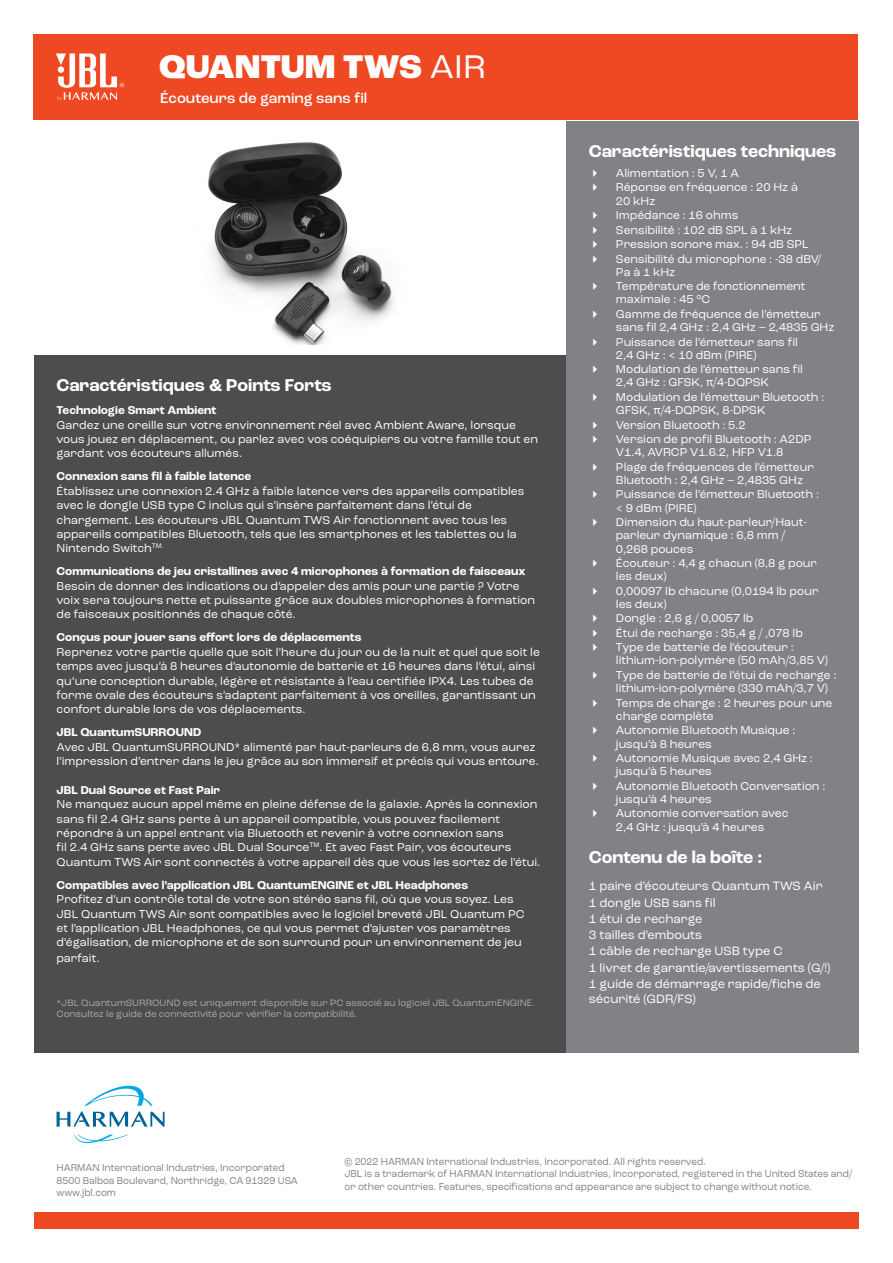
<style>
.page{position:relative;width:893px;height:1263px;background:#fff}
.page>*{position:absolute;margin:0;border:0;box-sizing:border-box;transform-origin:0 0}
.t1{font:800 34.5px "Roc Grotesk";color:#fff}
.t2{font:700 18px "Roc Grotesk";color:#fff}
.t3{font:500 15px "Roc Grotesk";color:#fff}
.t4{font:12.75px/16.4px "Roc Grotesk";color:#fff}
.t5{font:12px/14.4px "Roc Grotesk";letter-spacing:.005em;color:#fff}
.t6{font:700 12px "Roc Grotesk";letter-spacing:.005em;color:#fff}
.t7{font:10.5px/12.6px "Roc Grotesk";color:#808285;scale:.94 1}
.t8{font:9.75px/11.7px "Roc Grotesk";letter-spacing:.005em;color:#a7a9ac}
.s1{font-weight:400}
</style>
<div class="page">
<div style="left:33px;top:34px;width:825px;height:85px;background:#ef4923"></div>
<svg style="left:56px;top:53px;width:68px;height:48px"></svg>
<div style="left:34px;top:1213px;width:825px;height:16px;background:#ef4923"></div>
<div style="left:34px;top:355px;width:532px;height:697px;background:#4d4d4f"></div>
<div style="left:566px;top:121px;width:293px;height:931px;background:#808285"></div>
<svg style="left:74px;top:1134px;width:54px;height:9px"></svg>
<svg style="left:57px;top:1085px;width:108px;height:42px"></svg>
<img style="left:208px;top:142px;width:186px;height:203px">
<h1 class="t1" style="left:159px;top:45px;width:328px">QUANTUM TWS <span class="s1">AIR</span></h1>
<p class="t3" style="left:160px;top:89px;width:209px">Écouteurs de gaming sans fil</p>
<h2 class="t2" style="left:57px;top:374px;width:277px">Caractéristiques &amp; Points Forts</h2>
<p class="t6" style="left:57px;top:403px;width:162px">Technologie Smart Ambient</p>
<p class="t5" style="left:57px;top:417px;width:483px">Gardez une oreille sur votre environnement réel avec Ambient Aware, lorsque vous jouez en déplacement, ou parlez avec vos coéquipiers ou votre famille tout en gardant vos écouteurs allumés.</p>
<p class="t6" style="left:57px;top:469px;width:196px">Connexion sans fil à faible latence</p>
<p class="t5" style="left:57px;top:484px;width:469px">Établissez une connexion 2.4 GHz à faible latence vers des appareils compatibles avec le dongle USB type C inclus qui s’insère parfaitement dans l’étui de chargement. Les écouteurs JBL Quantum TWS Air fonctionnent avec tous les appareils compatibles Bluetooth, tels que les smartphones et les tablettes ou la Nintendo Switch<sup>TM.</sup></p>
<p class="t6" style="left:57px;top:564px;width:470px">Communications de jeu cristallines avec 4 microphones à formation de faisceaux</p>
<p class="t5" style="left:57px;top:578px;width:480px">Besoin de donner des indications ou d’appeler des amis pour une partie ? Votre voix sera toujours nette et puissante grâce aux doubles microphones à formation de faisceaux positionnés de chaque côté.</p>
<p class="t6" style="left:57px;top:630px;width:307px">Conçus pour jouer sans effort lors de déplacements</p>
<p class="t5" style="left:57px;top:645px;width:485px">Reprenez votre partie quelle que soit l’heure du jour ou de la nuit et quel que soit le temps avec jusqu’à 8 heures d’autonomie de batterie et 16 heures dans l’étui, ainsi qu’une conception durable, légère et résistante à l’eau certifiée IPX4. Les tubes de forme ovale des écouteurs s’adaptent parfaitement à vos oreilles, garantissant un confort durable lors de vos déplacements.</p>
<p class="t6" style="left:57px;top:725px;width:146px">JBL QuantumSURROUND</p>
<p class="t5" style="left:57px;top:739px;width:484px">Avec JBL QuantumSURROUND* alimenté par haut-parleurs de 6,8 mm, vous aurez l’impression d’entrer dans le jeu grâce au son immersif et précis qui vous entoure.</p>
<p class="t6" style="left:57px;top:782px;width:165px">JBL Dual Source et Fast Pair</p>
<p class="t5" style="left:57px;top:797px;width:485px">Ne manquez aucun appel même en pleine défense de la galaxie. Après la connexion sans fil 2.4 GHz sans perte à un appareil compatible, vous pouvez facilement répondre à un appel entrant via Bluetooth et revenir à votre connexion sans<br>fil 2.4 GHz sans perte avec JBL Dual Source<sup>TM</sup>. Et avec Fast Pair, vos écouteurs Quantum TWS Air sont connectés à votre appareil dès que vous les sortez de l’étui.</p>
<p class="t6" style="left:57px;top:877px;width:413px">Compatibles avec l’application JBL QuantumENGINE et JBL Headphones</p>
<p class="t5" style="left:57px;top:892px;width:469px">Profitez d’un contrôle total de votre son stéréo sans fil, où que vous soyez. Les JBL Quantum TWS Air sont compatibles avec le logiciel breveté JBL Quantum PC et l’application JBL Headphones, ce qui vous permet d’ajuster vos paramètres d’égalisation, de microphone et de son surround pour un environnement de jeu parfait.</p>
<p class="t8" style="left:57px;top:997px;width:480px">*JBL QuantumSURROUND est uniquement disponible sur PC associé au logiciel JBL QuantumENGINE.<br>Consultez le guide de connectivité pour vérifier la compatibilité.</p>
<h2 class="t2" style="left:589px;top:140px;width:249px">Caractéristiques techniques</h2>
<p class="t5" style="left:616px;top:166px;width:184px">Alimentation : 5 V, 1 A<br>Réponse en fréquence : 20 Hz à</p>
<p class="t5" style="left:616px;top:193px;width:207px">20 kHz<br>Impédance : 16 ohms<br>Sensibilité : 102 dB SPL à 1 kHz<br>Pression sonore max. : 94 dB SPL<br>Sensibilité du microphone : -38 dBV/</p>
<p class="t5" style="left:616px;top:265px;width:191px">Pa à 1 kHz<br>Température de fonctionnement</p>
<p class="t5" style="left:616px;top:292px;width:206px">maximale : 45 °C<br>Gamme de fréquence de l’émetteur</p>
<p class="t5" style="left:616px;top:320px;width:220px">sans fil 2,4 GHz : 2,4 GHz – 2,4835 GHz<br>Puissance de l’émetteur sans fil</p>
<p class="t5" style="left:616px;top:348px;width:189px">2,4 GHz : &lt; 10 dBm (PIRE)<br>Modulation de l’émetteur sans fil</p>
<p class="t5" style="left:616px;top:375px;width:210px">2,4 GHz : GFSK, π/4-DQPSK<br>Modulation de l’émetteur Bluetooth :</p>
<p class="t5" style="left:616px;top:403px;width:197px">GFSK, π/4-DQPSK, 8-DPSK<br>Version Bluetooth : 5.2<br>Version de profil Bluetooth : A2DP</p>
<p class="t5" style="left:616px;top:445px;width:199px">V1.4, AVRCP V1.6.2, HFP V1.8<br>Plage de fréquences de l’émetteur</p>
<p class="t5" style="left:616px;top:473px;width:205px">Bluetooth : 2,4 GHz – 2,4835 GHz<br>Puissance de l’émetteur Bluetooth :</p>
<p class="t5" style="left:616px;top:500px;width:192px">&lt; 9 dBm (PIRE)<br>Dimension du haut-parleur/Haut-</p>
<p class="t5" style="left:616px;top:529px;width:171px;line-height:13.2px">parleur dynamique : 6,8 mm /<br>0,268 pouces</p>
<p class="t5" style="left:616px;top:556px;width:203px;line-height:13.2px">Écouteur : 4,4 g chacun (8,8 g pour les deux)</p>
<p class="t5" style="left:616px;top:584px;width:204px;line-height:13.2px">0,00097 lb chacune (0,0194 lb pour les deux)</p>
<p class="t5" style="left:616px;top:611px;width:189px">Dongle : 2,6 g / 0,0057 lb<br>Étui de recharge : 35,4 g / ,078 lb<br>Type de batterie de l’écouteur :</p>
<p class="t5" style="left:616px;top:653px;width:222px">lithium-ion-polymère (50 mAh/3,85 V)<br>Type de batterie de l’étui de recharge :</p>
<p class="t5" style="left:616px;top:681px;width:218px">lithium-ion-polymère (330 mAh/3,7 V)<br>Temps de charge : 2 heures pour une</p>
<p class="t5" style="left:616px;top:709px;width:181px">charge complète<br>Autonomie Bluetooth Musique :</p>
<p class="t5" style="left:616px;top:736px;width:199px">jusqu’à 8 heures<br>Autonomie Musique avec 2,4 GHz :</p>
<p class="t5" style="left:616px;top:764px;width:211px">jusqu’à 5 heures<br>Autonomie Bluetooth Conversation :</p>
<p class="t5" style="left:616px;top:792px;width:174px">jusqu’à 4 heures<br>Autonomie conversation avec</p>
<p class="t5" style="left:616px;top:819px;width:150px">2,4 GHz : jusqu’à 4 heures</p>
<h2 class="t2" style="left:589px;top:845px;width:175px">Contenu de la boîte :</h2>
<p class="t4" style="left:589px;top:878px;width:243px">1 paire d’écouteurs Quantum TWS Air<br>1 dongle USB sans fil<br>1 étui de recharge<br>3 tailles d’embouts<br>1 câble de recharge USB type C<br>1 livret de garantie/avertissements (G/!)<br>1 guide de démarrage rapide/fiche de</p>
<p class="t4" style="left:589px;top:991px;width:108px">sécurité (GDR/FS)</p>
<p class="t7" style="left:57px;top:1161px;width:258px">HARMAN International Industries, Incorporated<br>8500 Balboa Boulevard, Northridge, CA 91329 USA www.jbl.com</p>
<p class="t7" style="left:344px;top:1155px;width:541px">© 2022 HARMAN International Industries, Incorporated. All rights reserved.<br>JBL is a trademark of HARMAN International Industries, Incorporated, registered in the United States and/ or other countries. Features, specifications and appearance are subject to change without notice.</p>
</div>
